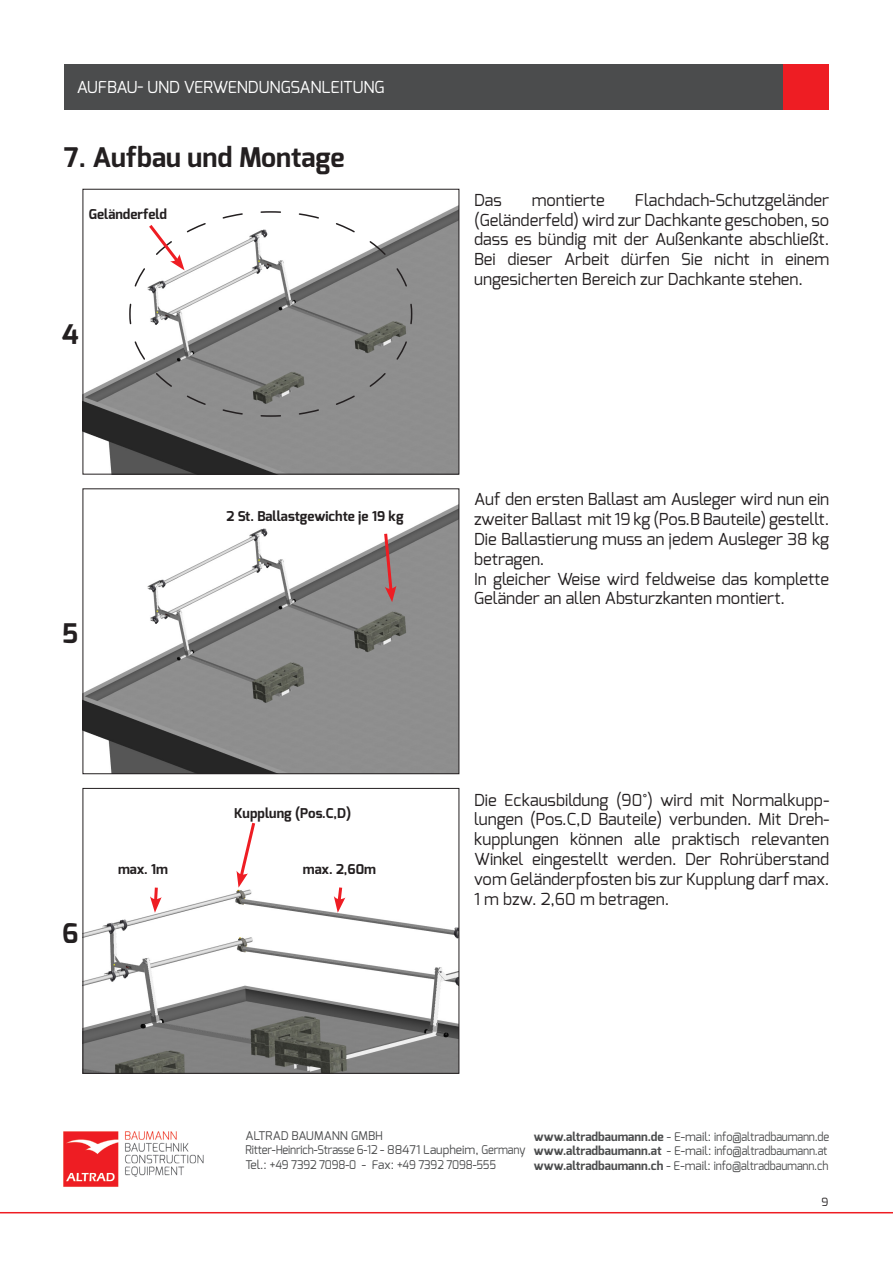
<style>
.page{position:relative;width:893px;height:1263px;background:#fff}
.page>*{position:absolute;margin:0;border:0;box-sizing:border-box;transform-origin:0 0}
.t1{font:700 27px "Exo";color:#231f20}
.t2{font:16.5px/19.8px "Exo";color:#231f20;text-align:justify}
.t3{font:16.5px "Exo";letter-spacing:-.01em;color:#fff}
.t4{font:700 13.5px "Exo";color:#231f20}
.t5{font:12px/14.4px "Exo";letter-spacing:-.015em;color:#4b4c4d}
.t6{font:11.25px "Exo";color:#231f20}
.s1{font-weight:700}
</style>
<div class="page">
<hr style="left:0;top:1212px;width:893px;height:1px;background:#ee1d23">
<img style="left:63px;top:1131px;width:140px;height:56px">
<div style="left:64px;top:64px;width:718px;height:45px;background:#4b4c4d"></div>
<div style="left:784px;top:64px;width:45px;height:45px;background:#ee1d23"></div>
<img style="left:85px;top:206px;width:372px;height:266px">
<div style="left:83px;top:189px;width:376px;height:285px;border:1px solid #231f20"></div>
<img style="left:85px;top:505px;width:372px;height:267px">
<div style="left:83px;top:489px;width:376px;height:285px;border:1px solid #231f20"></div>
<img style="left:85px;top:871px;width:372px;height:200px">
<div style="left:83px;top:788px;width:376px;height:285px;border:1px solid #231f20"></div>
<svg style="left:382px;top:530px;width:14px;height:72px"></svg>
<svg style="left:237px;top:822px;width:20px;height:66px"></svg>
<svg style="left:150px;top:884px;width:12px;height:29px"></svg>
<svg style="left:334px;top:884px;width:11px;height:29px"></svg>
<svg style="left:128px;top:210px;width:285px;height:207px"></svg>
<svg style="left:131px;top:212px;width:113px;height:85px"></svg>
<p class="t3" style="left:77px;top:76px;width:309px">AUFBAU- UND VERWENDUNGSANLEITUNG</p>
<h1 class="t1" style="left:64px;top:139px;width:282px">7. Aufbau und Montage</h1>
<p class="t4" style="left:89px;top:206px;width:80px">Geländerfeld</p>
<h1 class="t1" style="left:62px;top:316px;width:18px">4</h1>
<h1 class="t1" style="left:62px;top:616px;width:18px">5</h1>
<p class="t4" style="left:226px;top:507px;width:179px">2 St. Ballastgewichte je 19 kg</p>
<h1 class="t1" style="left:62px;top:916px;width:18px">6</h1>
<p class="t4" style="left:234px;top:804px;width:118px">Kupplung (Pos.C,D)</p>
<p class="t4" style="left:118px;top:861px;width:51px">max. 1m</p>
<p class="t4" style="left:303px;top:861px;width:75px">max. 2,60m</p>
<p class="t2" style="left:474px;top:190px;width:357px;text-indent:161px">Flachdach-Schutzgeländer (Geländerfeld) wird zur Dachkante geschoben, so dass es bündig mit der Außenkante abschließt.<br>Bei dieser Arbeit dürfen Sie nicht in einem ungesicherten Bereich zur Dachkante stehen.</p>
<p class="t2" style="left:474px;top:190px;width:29px">Das</p>
<p class="t2" style="left:532px;top:190px;width:74px">montierte</p>
<p class="t2" style="left:474px;top:489px;width:357px;text-align:left">Auf den ersten Ballast am Ausleger wird nun ein zweiter Ballast mit 19 kg (Pos.B Bauteile) gestellt.<br>Die Ballastierung muss an jedem Ausleger 38 kg betragen.<br>In gleicher Weise wird feldweise das komplette Geländer an allen Absturzkanten montiert.</p>
<p class="t2" style="left:474px;top:790px;width:357px">Die Eckausbildung (90°) wird mit Normalkupp&shy;lungen (Pos.C,D Bauteile) verbunden. Mit Dreh&shy;kupplungen können alle praktisch relevanten Winkel eingestellt werden. Der Rohrüberstand vom Geländerpfosten bis zur Kupplung darf max.<br>1 m bzw. 2,60 m betragen.</p>
<p class="t5" style="left:245px;top:1128px;width:282px">ALTRAD BAUMANN GMBH<br>Ritter-Heinrich-Strasse 6-12 - 88471 Laupheim, Germany<br>Tel.: +49 7392 7098-0 - Fax: +49 7392 7098-555</p>
<p class="t5" style="left:534px;top:1129px;width:297px"><span class="s1">www.altradbaumann.de</span> - E-mail: info@altradbaumann.de <span class="s1">www.altradbaumann.at</span> - E-mail: info@altradbaumann.at <span class="s1">www.altradbaumann.ch</span> - E-mail: info@altradbaumann.ch</p>
<p class="t6" style="left:821px;top:1195px;width:9px">9</p>
</div>
